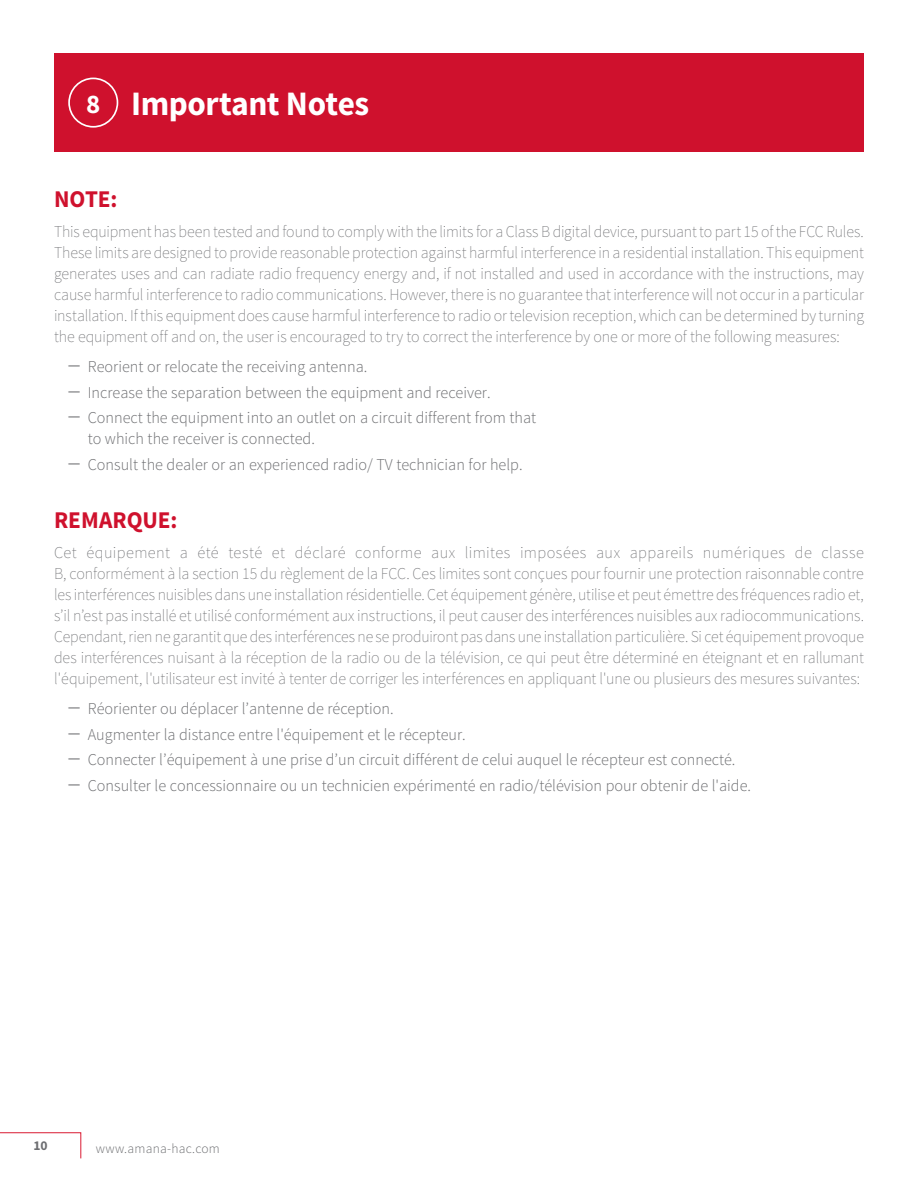
<style>
.page{position:relative;width:918px;height:1188px;background:#fff}
.page>*{position:absolute;margin:0;border:0;box-sizing:border-box;transform-origin:0 0}
.t1{font:700 34.35px "Source Sans Pro";letter-spacing:-.015em;color:#fff}
.t2{font:700 24px "Source Sans Pro";color:#cf112d}
.t3{font:200 16.5px/21px "Source Sans Pro";letter-spacing:-.005em;color:#6d6e71;text-align:justify}
.t4{font:200 16.5px/21px "Source Sans Pro";letter-spacing:-.005em;color:#6d6e71;text-align:justify;scale:.96 1}
.t5{font:300 16.5px/21px "Source Sans Pro";color:#6d6e71}
.t6{font:300 13.5px "Source Sans Pro";letter-spacing:.02em;color:#6d6e71}
.t7{font:700 13.5px "Source Sans Pro";color:#6d6e71}
.s1{font-size:26.85px}
.s2{font-family:"DIN Pro";font-weight:400;font-size:15px}
</style>
<div class="page">
<div style="left:54px;top:53px;width:810px;height:99px;background:#cf112d"></div>
<svg style="left:0;top:1132px;width:81px;height:27px"></svg>
<div style="left:68px;top:78px;width:50px;height:50px;border:2px solid #fff;border-radius:50%"></div>
<h1 class="t1" style="left:86px;top:82px;width:285px"><span class="s1">8</span> Important Notes</h1>
<h2 class="t2" style="left:54px;top:184px;width:65px">NOTE:</h2>
<p class="t4" style="left:54px;top:221px;width:845px">This equipment has been tested and found to comply with the limits for a Class B digital device, pursuant to part 15 of the FCC Rules.<br>These limits are designed to provide reasonable protection against harmful interference in a residential installation. This equipment generates uses and can radiate radio frequency energy and, if not installed and used in accordance with the instructions, may cause harmful interference to radio communications. However, there is no guarantee that interference will not occur in a particular installation. If this equipment does cause harmful interference to radio or television reception, which can be determined by turning the equipment off and on, the user is encouraged to try to correct the interference by one or more of the following measures:</p>
<p class="t5" style="left:67px;top:356px;width:301px"><span class="s2">—</span> Reorient or relocate the receiving antenna.</p>
<p class="t5" style="left:67px;top:382px;width:425px"><span class="s2">—</span> Increase the separation between the equipment and receiver.</p>
<p class="t5" style="left:88px;top:407px;width:450px;text-indent:-20px"><span class="s2">—</span> Connect the equipment into an outlet on a circuit different from that to which the receiver is connected.</p>
<p class="t5" style="left:67px;top:454px;width:457px"><span class="s2">—</span> Consult the dealer or an experienced radio/ TV technician for help.</p>
<h2 class="t2" style="left:54px;top:505px;width:125px">REMARQUE:</h2>
<p class="t3" style="left:54px;top:542px;width:812px">Cet équipement a été testé et déclaré conforme aux limites imposées aux appareils numériques de classe B, conformément à la section 15 du règlement de la FCC. Ces limites sont conçues pour fournir une protection raisonnable contre les interférences nuisibles dans une installation résidentielle. Cet équipement génère, utilise et peut émettre des fréquences radio et, s’il n’est pas installé et utilisé conformément aux instructions, il peut causer des interférences nuisibles aux radiocommunications.<br>Cependant, rien ne garantit que des interférences ne se produiront pas dans une installation particulière. Si cet équipement provoque des interférences nuisant à la réception de la radio ou de la télévision, ce qui peut être déterminé en éteignant et en rallumant l'équipement, l'utilisateur est invité à tenter de corriger les interférences en appliquant l'une ou plusieurs des mesures suivantes:</p>
<p class="t5" style="left:67px;top:698px;width:328px"><span class="s2">—</span> Réorienter ou déplacer l’antenne de réception.</p>
<p class="t5" style="left:67px;top:724px;width:400px"><span class="s2">—</span> Augmenter la distance entre l'équipement et le récepteur.</p>
<p class="t5" style="left:67px;top:749px;width:669px"><span class="s2">—</span> Connecter l’équipement à une prise d’un circuit différent de celui auquel le récepteur est connecté.</p>
<p class="t5" style="left:67px;top:775px;width:685px"><span class="s2">—</span> Consulter le concessionnaire ou un technicien expérimenté en radio/télévision pour obtenir de l'aide.</p>
<p class="t7" style="left:33px;top:1137px;width:16px">10</p>
<p class="t6" style="left:96px;top:1140px;width:125px">www.amana-hac.com</p>
</div>
